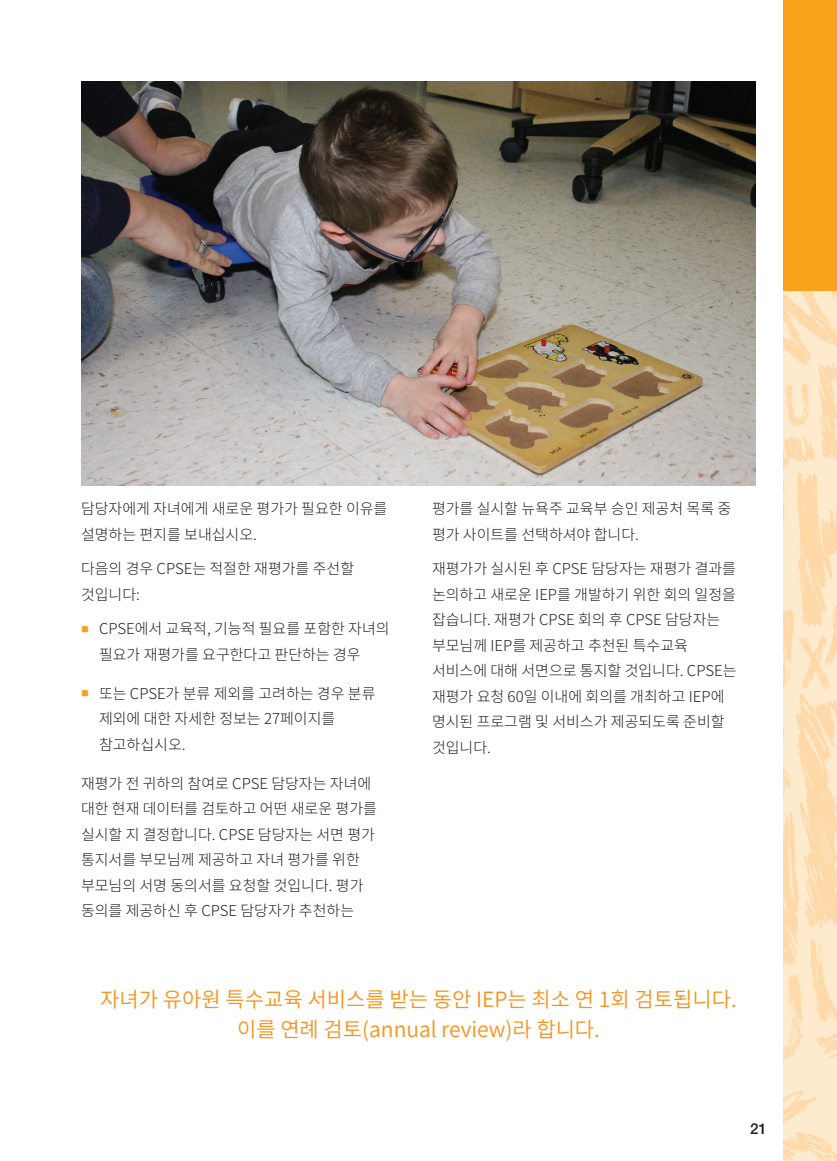
<style>
.page{position:relative;width:837px;height:1161px;background:#fff}
.page>*{position:absolute;margin:0;border:0;box-sizing:border-box;transform-origin:0 0}
.t1{font:600 21px/30px "Noto Sans CJ Kkr";color:#f7931d;text-align:center}
.t2{font:300 15px/25.5px "Noto Sans CJ Kkr";color:#231f20}
.t3{font:500 15px "Helvetica Neue LT Std";color:#231f20}
</style>
<div class="page">
<img style="left:783px;top:291px;width:54px;height:870px">
<div style="left:783px;top:0;width:54px;height:290px;background:#f9a21c"></div>
<img style="left:81px;top:81px;width:675px;height:405px">
<p class="t2" style="left:81px;top:497px;width:308px">담당자에게 자녀에게 새로운 평가가 필요한 이유를 설명하는 편지를 보내십시오.</p>
<p class="t2" style="left:81px;top:557px;width:275px">다음의 경우 CPSE는 적절한 재평가를 주선할 것입니다:</p>
<p class="t2" style="left:99px;top:617px;width:292px">CPSE에서 교육적, 기능적 필요를 포함한 자녀의 필요가 재평가를 요구한다고 판단하는 경우</p>
<p class="t2" style="left:99px;top:681px;width:278px">또는 CPSE가 분류 제외를 고려하는 경우 분류 제외에 대한 자세한 정보는 27페이지를 참고하십시오.</p>
<p class="t2" style="left:81px;top:771px;width:297px">재평가 전 귀하의 참여로 CPSE 담당자는 자녀에 대한 현재 데이터를 검토하고 어떤 새로운 평가를 실시할 지 결정합니다. CPSE 담당자는 서면 평가 통지서를 부모님께 제공하고 자녀 평가를 위한 부모님의 서명 동의서를 요청할 것입니다. 평가 동의를 제공하신 후 CPSE 담당자가 추천하는</p>
<p class="t2" style="left:432px;top:497px;width:301px">평가를 실시할 뉴욕주 교육부 승인 제공처 목록 중 평가 사이트를 선택하셔야 합니다.</p>
<p class="t2" style="left:432px;top:557px;width:306px">재평가가 실시된 후 CPSE 담당자는 재평가 결과를 논의하고 새로운 IEP를 개발하기 위한 회의 일정을 잡습니다. 재평가 CPSE 회의 후 CPSE 담당자는 부모님께 IEP를 제공하고 추천된 특수교육 서비스에 대해 서면으로 통지할 것입니다. CPSE는 재평가 요청 60일 이내에 회의를 개최하고 IEP에 명시된 프로그램 및 서비스가 제공되도록 준비할 것입니다.</p>
<p class="t1" style="left:100px;top:984px;width:638px">자녀가 유아원 특수교육 서비스를 받는 동안 IEP는 최소 연 1회 검토됩니다. 이를 연례 검토(annual review)라 합니다.</p>
<p class="t3" style="left:750px;top:1120px;width:18px">21</p>
</div>
